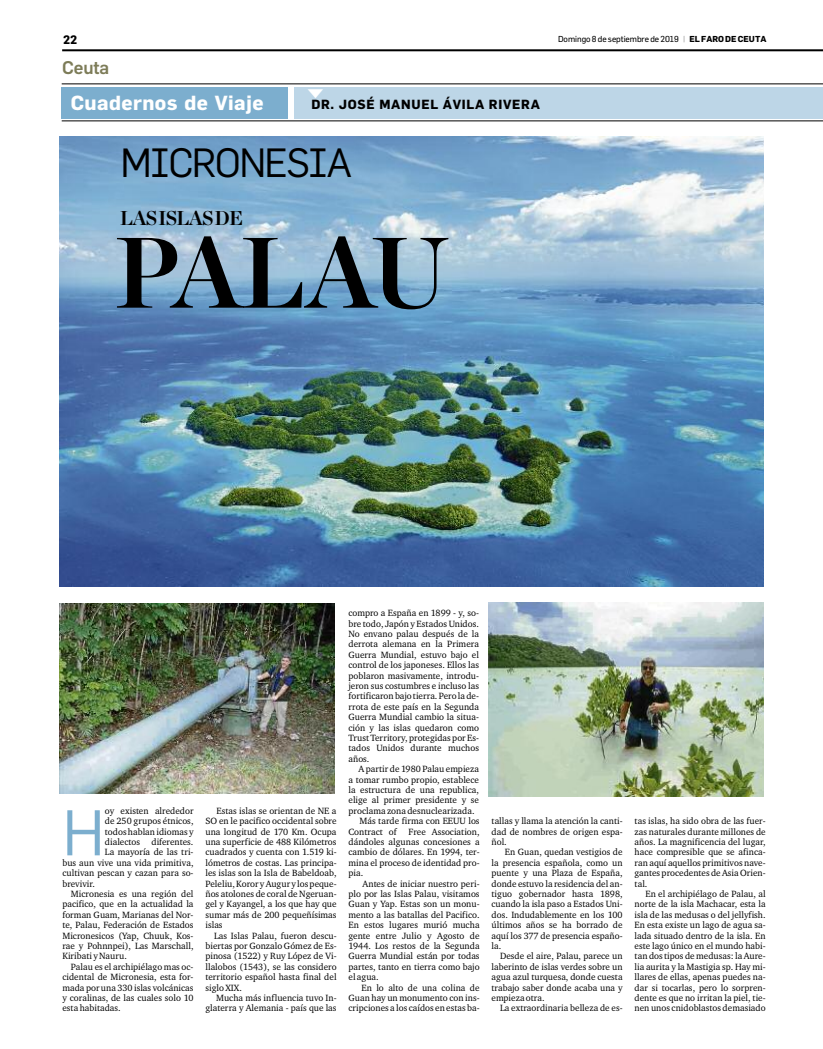
<style>
.page{position:relative;width:823px;height:1049px;background:#fff}
.page>*{position:absolute;margin:0;border:0;box-sizing:border-box;transform-origin:0 0}
.t1{font:700 100px "Chronicle Display";letter-spacing:-.035em;color:#000}
.t2{font:63.2px "Flama";color:#7caece}
.t3{font:40px "Flama";letter-spacing:-.04em;color:#000}
.t4{font:700 20px "Flama";letter-spacing:.02em;color:#fff}
.t5{font:700 20px "Chronicle Display";letter-spacing:-.045em;color:#000}
.t6{font:500 18px "Flama";letter-spacing:-.005em;color:#7d7c58}
.t7{font:700 13px "Flama";letter-spacing:.055em;color:#000}
.t8{font:700 12px "Flama";color:#000}
.t9{font:9.3px/10.4px "Charter ITC";letter-spacing:.005em;color:#000;text-align:justify}
.t10{font:8.5px "Flama Basic";letter-spacing:-.005em;color:#000}
.s1{font-family:"Flama";font-weight:200}
.s2{font-family:"Flama";font-weight:700}
</style>
<div class="page">
<hr style="left:62px;top:49px;width:760px;height:2px;background:#000">
<hr style="left:62px;top:84px;width:760px;height:1px;background:#000">
<hr style="left:62px;top:121px;width:760px;height:1px;background:#000">
<div style="left:294px;top:87px;width:528px;height:31px;background:#bdd6e7"></div>
<div style="left:61px;top:87px;width:226px;height:31px;background:#7caece"></div>
<img style="left:60px;top:136px;width:702px;height:450px">
<img style="left:60px;top:603px;width:274px;height:191px">
<img style="left:488px;top:602px;width:274px;height:194px">
<p class="t8" style="left:63px;top:34px;width:16px">22</p>
<p class="t10" style="left:557px;top:35px;width:210px">Domingo 8 de septiembre de 2019 <span class="s1">|</span> <span class="s2">ELFARODECEUTA</span></p>
<h3 class="t6" style="left:62px;top:59px;width:49px">Ceuta</h3>
<h3 class="t4" style="left:71px;top:93px;width:194px">Cuadernos de Viaje</h3>
<h3 class="t7" style="left:311px;top:98px;width:230px">DR. JOSÉ MANUEL ÁVILA RIVERA</h3>
<h3 class="t3" style="left:120px;top:144px;width:233px">MICRONESIA</h3>
<h3 class="t5" style="left:120px;top:211px;width:124px">LASISLASDE</h3>
<h1 class="t1" style="left:114px;top:238px;width:337px">PALAU</h1>
<h2 class="t2" style="left:62px;top:803px;width:44px">H</h2>
<p class="t9" style="left:105px;top:805px;width:90px">oy existen alrededor</p>
<p class="t9" style="left:105px;top:816px;width:90px">de 250 grupos étnicos,</p>
<p class="t9" style="left:105px;top:826px;width:90px">todos hablan idiomas y</p>
<p class="t9" style="left:105px;top:836px;width:90px">dialectos diferentes.</p>
<p class="t9" style="left:105px;top:847px;width:90px">La mayoría de las tri-</p>
<p class="t9" style="left:62px;top:857px;width:132px">bus aun vive una vida primitiva,</p>
<p class="t9" style="left:62px;top:868px;width:132px">cultivan pescan y cazan para so-</p>
<p class="t9" style="left:62px;top:878px;width:34px">brevivir.</p>
<p class="t9" style="left:71px;top:888px;width:124px">Micronesia es una región del</p>
<p class="t9" style="left:62px;top:899px;width:132px">pacifico, que en la actualidad la</p>
<p class="t9" style="left:62px;top:909px;width:132px">forman Guam, Marianas del Nor-</p>
<p class="t9" style="left:62px;top:920px;width:132px">te, Palau, Federación de Estados</p>
<p class="t9" style="left:62px;top:930px;width:132px">Micronesicos (Yap, Chuuk, Kos-</p>
<p class="t9" style="left:62px;top:940px;width:132px">rae y Pohnnpei), Las Marschall,</p>
<p class="t9" style="left:62px;top:951px;width:66px">Kiribati y Nauru.</p>
<p class="t9" style="left:71px;top:961px;width:124px">Palau es el archipiélago mas oc-</p>
<p class="t9" style="left:62px;top:972px;width:132px">cidental de Micronesia, esta for-</p>
<p class="t9" style="left:62px;top:982px;width:132px">mada por una 330 islas volcánicas</p>
<p class="t9" style="left:62px;top:992px;width:132px">y coralinas, de las cuales solo 10</p>
<p class="t9" style="left:62px;top:1003px;width:60px">esta habitadas.</p>
<p class="t9" style="left:205px;top:805px;width:132px;text-indent:11px">Estas islas se orientan de NE a SO en le pacifico occidental sobre una longitud de 170 Km. Ocupa una superficie de 488 Kilómetros cuadrados y cuenta con 1.519 ki&shy;lómetros de costas. Las principa&shy;les islas son la Isla de Babeldoab, Peleliu,Koror yAugur y los peque&shy;ños atolones de coral de Ngeruan&shy;gel y Kayangel, a los que hay que sumar más de 200 pequeñísimas islas</p>
<p class="t9" style="left:205px;top:930px;width:132px;text-indent:9px">Las Islas Palau, fueron descu&shy;biertas por Gonzalo Gómez de Es&shy;pinosa (1522) y Ruy López de Vi&shy;llalobos (1543), se las considero territorio español hasta final del sigloXIX.</p>
<p class="t9" style="left:205px;top:992px;width:132px;text-align:right">Mucha más influencia tuvo In&shy;glaterra y Alemania - país que las</p>
<p class="t9" style="left:348px;top:608px;width:132px">compro a España en 1899 - y, so&shy;bre todo, Japón y Estados Unidos.<br>No envano palau después de la derrota alemana en la Primera Guerra Mundial, estuvo bajo el control de los japoneses. Ellos las poblaron masivamente, introdu&shy;jeron sus costumbres e incluso las fortificaronbajo tierra.Pero lade&shy;rrota de este país en la Segunda Guerra Mundial cambio la situa&shy;ción y las islas quedaron como Trust Territory, protegidas por Es&shy;tados Unidos durante muchos años.</p>
<p class="t9" style="left:358px;top:764px;width:122px">A partir de 1980 Palau empieza</p>
<p class="t9" style="left:348px;top:774px;width:132px">a tomar rumbo propio, establece</p>
<p class="t9" style="left:348px;top:784px;width:132px">la estructura de una republica,</p>
<p class="t9" style="left:348px;top:795px;width:132px">elige al primer presidente y se</p>
<p class="t9" style="left:348px;top:805px;width:127px">proclama zona desnuclearizada.</p>
<p class="t9" style="left:359px;top:816px;width:121px">Más tarde firma con EEUU los</p>
<p class="t9" style="left:348px;top:826px;width:50px">Contract of</p>
<p class="t9" style="left:348px;top:826px;width:132px;text-indent:60px">Free Association, dándoles algunas concesiones a cambio de dólares. En 1994, ter&shy;mina el proceso de identidad pro&shy;pia.</p>
<p class="t9" style="left:348px;top:878px;width:132px;text-indent:14px">Antes de iniciar nuestro peri&shy;plo por las Islas Palau, visitamos Guan y Yap. Estas son un monu&shy;mento a las batallas del Pacifico.<br>En estos lugares murió mucha gente entre Julio y Agosto de 1944. Los restos de la Segunda Guerra Mundial están por todas partes, tanto en tierra como bajo el agua.</p>
<p class="t9" style="left:348px;top:982px;width:132px;text-indent:13px">En lo alto de una colina de Guan hay un monumento con ins&shy;cripciones a los caídos en estas ba-</p>
<p class="t9" style="left:491px;top:816px;width:132px">tallas y llama la atención la canti&shy;dad de nombres de origen espa&shy;ñol.</p>
<p class="t9" style="left:491px;top:847px;width:132px;text-indent:13px">En Guan, quedan vestigios de la presencia española, como un puente y una Plaza de España, donde estuvo la residencia del an&shy;tiguo gobernador hasta 1898, cuando la isla paso a Estados Uni&shy;dos. Indudablemente en los 100 últimos años se ha borrado de aquí los 377 de presencia españo&shy;la.</p>
<p class="t9" style="left:491px;top:951px;width:132px;text-indent:9px">Desde el aire, Palau, parece un laberinto de islas verdes sobre un agua azul turquesa, donde cuesta trabajo saber donde acaba una y empieza otra.</p>
<p class="t9" style="left:499px;top:1003px;width:124px">La extraordinaria belleza de es-</p>
<p class="t9" style="left:634px;top:816px;width:132px">tas islas, ha sido obra de las fuer&shy;zas naturales durante millones de años. La magnificencia del lugar, hace compresible que se afinca&shy;ran aquí aquellos primitivos nave&shy;gantes procedentes deAsiaOrien&shy;tal.</p>
<p class="t9" style="left:634px;top:888px;width:132px;text-indent:11px">En el archipiélago de Palau, al norte de la isla Machacar, esta la isla de las medusas o del jellyfish.<br>En esta existe un lago de agua sa&shy;lada situado dentro de la isla. En este lago único en el mundo habi&shy;tan dos tipos de medusas: la Aure&shy;lia aurita y la Mastigia sp. Hay mi&shy;llares de ellas, apenas puedes na&shy;dar si tocarlas, pero lo sorpren&shy;dente es que no irritan la piel, tie&shy;nen unos cnidoblastos demasiado</p>
</div>
